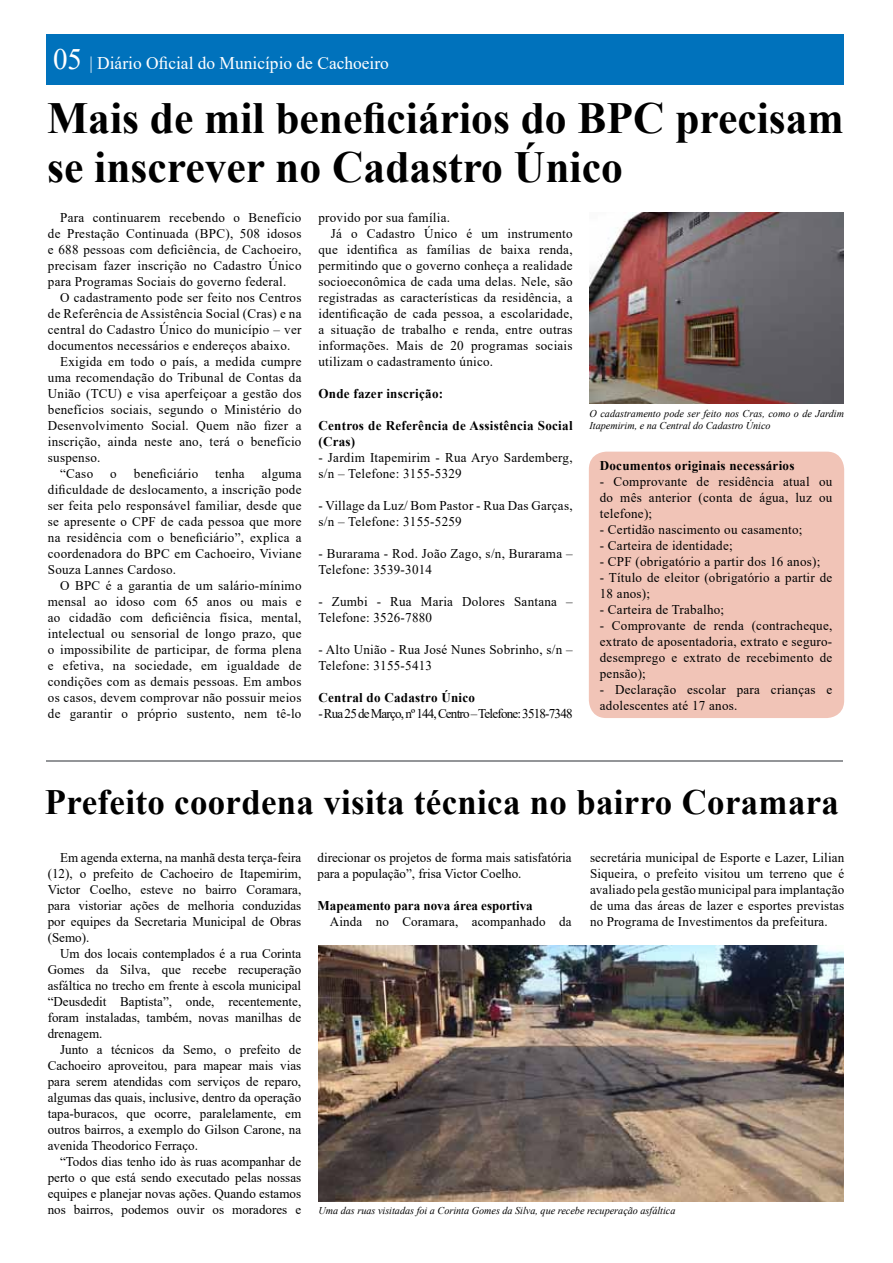
<style>
.page{position:relative;width:893px;height:1263px;background:#fff}
.page>*{position:absolute;margin:0;border:0;box-sizing:border-box;transform-origin:0 0}
.t1{font:700 44.4px/48.9px "Times New Roman";color:#000}
.t2{font:700 35.55px "Times New Roman";letter-spacing:.01em;color:#000}
.t3{font:17.85px "Times New Roman";color:#fff}
.t4{font:13.35px/16px "Times New Roman";letter-spacing:.02em;color:#000;text-align:justify}
.t5{font:700 13.35px/16px "Times New Roman";letter-spacing:.02em;color:#000}
.t6{font:13.35px/16px "Times New Roman";color:#000}
.t7{font:13.35px "Times New Roman";letter-spacing:-.06em;color:#000}
.t8{font:700 13.35px "Times New Roman";color:#000}
.t9{font:italic 10.35px/12.5px "Times New Roman";color:#000}
.s1{font-size:29.7px}
</style>
<div class="page">
<div style="left:589px;top:452px;width:255px;height:266px;background:#f1c4b7;border-radius:18px"></div>
<div style="left:46px;top:34px;width:798px;height:50px;background:#0072bc"></div>
<img style="left:590px;top:212px;width:254px;height:191px">
<hr style="left:46px;top:760px;width:797px;height:1px;background:#939598">
<img style="left:318px;top:945px;width:525px;height:256px">
<h3 class="t3" style="left:53px;top:50px;width:337px"><span class="s1">05</span> | Diário Oficial do Município de Cachoeiro</h3>
<h1 class="t1" style="left:47px;top:93px;width:798px">Mais de mil beneficiários do BPC precisam se inscrever no Cadastro Único</h1>
<p class="t4" style="left:48px;top:209px;width:255px;text-indent:12px">Para continuarem recebendo o Benefício de Prestação Continuada (BPC), 508 idosos e 688 pessoas com deficiência, de Cachoeiro, precisam fazer inscrição no Cadastro Único para Programas Sociais do governo federal.</p>
<p class="t4" style="left:60px;top:289px;width:243px">O cadastramento pode ser feito nos Centros</p>
<p class="t4" style="left:48px;top:305px;width:255px">de Referência de Assistência Social (Cras) e na</p>
<p class="t4" style="left:48px;top:321px;width:255px">central do Cadastro Único do município – ver</p>
<p class="t4" style="left:48px;top:337px;width:244px">documentos necessários e endereços abaixo.</p>
<p class="t4" style="left:60px;top:353px;width:243px">Exigida em todo o país, a medida cumpre</p>
<p class="t4" style="left:48px;top:369px;width:255px">uma recomendação do Tribunal de Contas da</p>
<p class="t4" style="left:48px;top:385px;width:255px">União (TCU) e visa aperfeiçoar a gestão dos</p>
<p class="t4" style="left:48px;top:401px;width:255px">benefícios sociais, segundo o Ministério do</p>
<p class="t4" style="left:48px;top:417px;width:255px">Desenvolvimento Social. Quem não fizer a</p>
<p class="t4" style="left:48px;top:433px;width:255px">inscrição, ainda neste ano, terá o benefício</p>
<p class="t4" style="left:48px;top:449px;width:54px">suspenso.</p>
<p class="t4" style="left:60px;top:465px;width:34px">“Caso</p>
<p class="t4" style="left:110px;top:465px;width:8px">o</p>
<p class="t4" style="left:134px;top:465px;width:66px">beneficiário</p>
<p class="t4" style="left:215px;top:465px;width:31px">tenha</p>
<p class="t4" style="left:48px;top:465px;width:255px;text-indent:214px">alguma dificuldade de deslocamento, a inscrição pode ser feita pelo responsável familiar, desde que se apresente o CPF de cada pessoa que more na residência com o beneficiário”, explica a coordenadora do BPC em Cachoeiro, Viviane Souza Lannes Cardoso.</p>
<p class="t4" style="left:48px;top:577px;width:255px;text-indent:12px">O BPC é a garantia de um salário-mínimo mensal ao idoso com 65 anos ou mais e ao cidadão com deficiência física, mental, intelectual ou sensorial de longo prazo, que o impossibilite de participar, de forma plena e efetiva, na sociedade, em igualdade de condições com as demais pessoas. Em ambos os casos, devem comprovar não possuir meios de garantir o próprio sustento, nem tê-lo</p>
<p class="t4" style="left:318px;top:209px;width:133px">provido por sua família.</p>
<p class="t4" style="left:331px;top:225px;width:243px">Já o Cadastro Único é um instrumento</p>
<p class="t4" style="left:318px;top:241px;width:256px">que identifica as famílias de baixa renda,</p>
<p class="t4" style="left:318px;top:257px;width:256px">permitindo que o governo conheça a realidade</p>
<p class="t4" style="left:318px;top:273px;width:256px">socioeconômica de cada uma delas. Nele, são</p>
<p class="t4" style="left:318px;top:289px;width:256px">registradas as características da residência, a</p>
<p class="t4" style="left:318px;top:305px;width:256px">identificação de cada pessoa, a escolaridade,</p>
<p class="t4" style="left:318px;top:321px;width:256px">a situação de trabalho e renda, entre outras</p>
<p class="t4" style="left:318px;top:337px;width:256px">informações. Mais de 20 programas sociais</p>
<p class="t4" style="left:318px;top:353px;width:176px">utilizam o cadastramento único.</p>
<p class="t5" style="left:318px;top:385px;width:126px">Onde fazer inscrição:</p>
<p class="t5" style="left:318px;top:417px;width:256px">Centros de Referência de Assistência Social (Cras)</p>
<p class="t4" style="left:318px;top:449px;width:256px">- Jardim Itapemirim - Rua Aryo Sardemberg, s/n – Telefone: 3155-5329</p>
<p class="t4" style="left:318px;top:497px;width:256px">- Village da Luz/ Bom Pastor - Rua Das Garças, s/n – Telefone: 3155-5259</p>
<p class="t4" style="left:318px;top:545px;width:256px">- Burarama - Rod. João Zago, s/n, Burarama –<br>Telefone: 3539-3014</p>
<p class="t4" style="left:318px;top:593px;width:256px">- Zumbi - Rua Maria Dolores Santana –<br>Telefone: 3526-7880</p>
<p class="t4" style="left:318px;top:641px;width:256px">- Alto União - Rua José Nunes Sobrinho, s/n –<br>Telefone: 3155-5413</p>
<p class="t5" style="left:318px;top:689px;width:158px">Central do Cadastro Único</p>
<p class="t7" style="left:318px;top:704px;width:256px">- Rua 25 de Março, nº 144, Centro – Telefone: 3518-7348</p>
<p class="t9" style="left:590px;top:407px;width:256px">O cadastramento pode ser feito nos Cras, como o de Jardim<br>Itapemirim, e na Central do Cadastro Único</p>
<p class="t5" style="left:600px;top:457px;width:196px">Documentos originais necessários</p>
<p class="t4" style="left:600px;top:473px;width:234px">- Comprovante de residência atual ou do mês anterior (conta de água, luz ou telefone);</p>
<p class="t4" style="left:600px;top:521px;width:204px">- Certidão nascimento ou casamento;</p>
<p class="t4" style="left:600px;top:537px;width:134px">- Carteira de identidade;</p>
<p class="t4" style="left:600px;top:553px;width:222px">- CPF (obrigatório a partir dos 16 anos);</p>
<p class="t4" style="left:600px;top:569px;width:234px">- Título de eleitor (obrigatório a partir de<br>18 anos);</p>
<p class="t4" style="left:600px;top:601px;width:126px">- Carteira de Trabalho;</p>
<p class="t4" style="left:600px;top:617px;width:234px">- Comprovante de renda (contracheque, extrato de aposentadoria, extrato e seguro&shy;desemprego e extrato de recebimento de pensão);</p>
<p class="t4" style="left:600px;top:681px;width:234px">- Declaração escolar para crianças e adolescentes até 17 anos.</p>
<h2 class="t2" style="left:45px;top:776px;width:795px">Prefeito coordena visita técnica no bairro Coramara</h2>
<p class="t4" style="left:48px;top:849px;width:255px;text-indent:12px">Em agenda externa, na manhã desta terça-feira (12), o prefeito de Cachoeiro de Itapemirim, Victor Coelho, esteve no bairro Coramara, para vistoriar ações de melhoria conduzidas por equipes da Secretaria Municipal de Obras (Semo).</p>
<p class="t4" style="left:48px;top:945px;width:255px;text-indent:12px">Um dos locais contemplados é a rua Corinta Gomes da Silva, que recebe recuperação asfáltica no trecho em frente à escola municipal “Deusdedit Baptista”, onde, recentemente, foram instaladas, também, novas manilhas de drenagem.</p>
<p class="t4" style="left:48px;top:1041px;width:255px;text-indent:12px">Junto a técnicos da Semo, o prefeito de Cachoeiro aproveitou, para mapear mais vias para serem atendidas com serviços de reparo, algumas das quais, inclusive, dentro da operação tapa-buracos, que ocorre, paralelamente, em outros bairros, a exemplo do Gilson Carone, na avenida Theodorico Ferraço.</p>
<p class="t4" style="left:48px;top:1153px;width:255px;text-indent:12px">“Todos dias tenho ido às ruas acompanhar de perto o que está sendo executado pelas nossas equipes e planejar novas ações. Quando estamos nos bairros, podemos ouvir os moradores e</p>
<p class="t6" style="left:318px;top:849px;width:255px">direcionar os projetos de forma mais satisfatória para a população”, frisa Victor Coelho.</p>
<p class="t8" style="left:318px;top:896px;width:217px">Mapeamento para nova área esportiva</p>
<p class="t4" style="left:330px;top:913px;width:243px">Ainda no Coramara, acompanhado da</p>
<p class="t4" style="left:590px;top:849px;width:256px">secretária municipal de Esporte e Lazer, Lilian Siqueira, o prefeito visitou um terreno que é avaliado pela gestão municipal para implantação de uma das áreas de lazer e esportes previstas no Programa de Investimentos da prefeitura.</p>
<p class="t9" style="left:318px;top:1204px;width:359px">Uma das ruas visitadas foi a Corinta Gomes da Silva, que recebe recuperação asfáltica</p>
</div>
